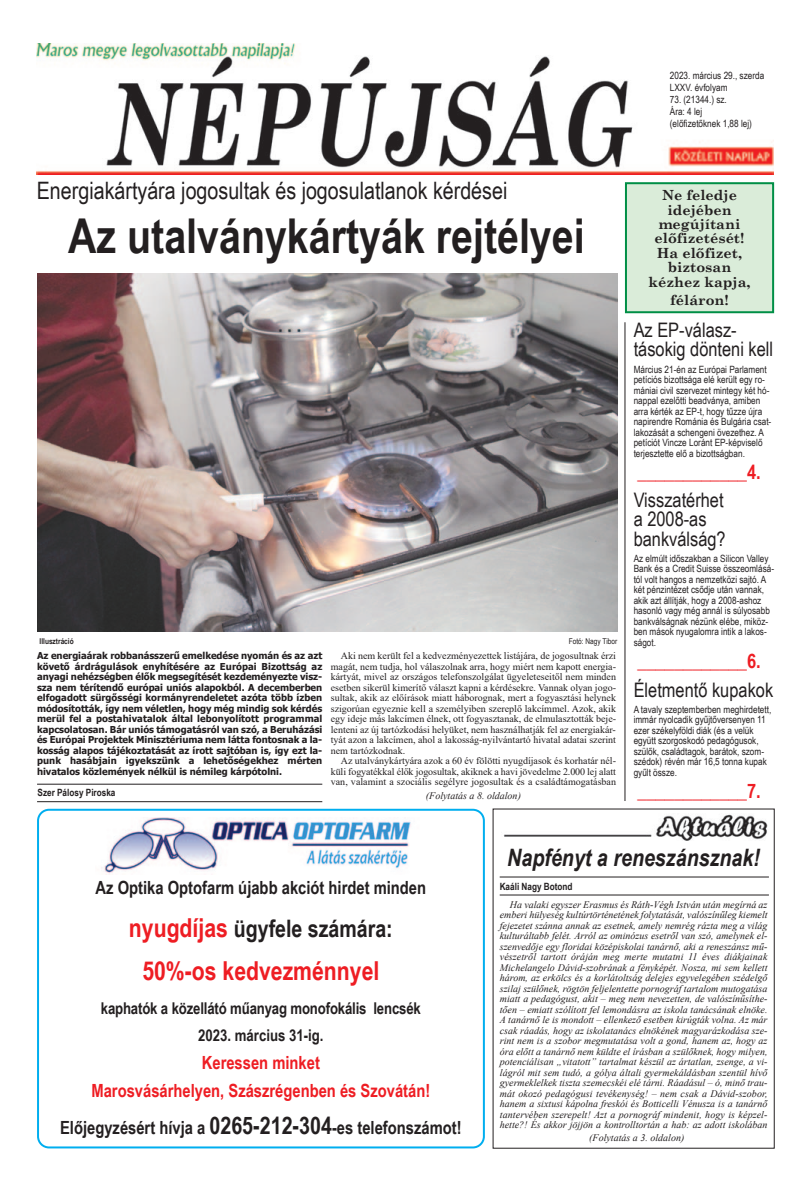
<style>
.page{position:relative;width:811px;height:1191px;background:#fff}
.page>*{position:absolute;margin:0;border:0;box-sizing:border-box;transform-origin:0 0}
.t1{font:700 48px "Arial Narrow";color:#231f20}
.t2{font:700 26.1px "Arial Narrow";color:#ee1d23}
.t3{font:700 24.1px "Arial Narrow";color:#231f20}
.t4{font:24px "Arial Narrow";color:#231f20}
.t5{font:italic 700 24px "Arial Narrow";color:#231f20}
.t6{font:20px/19.5px "Arial Narrow";color:#231f20}
.t7{font:700 20px "Arial Narrow";color:#ee1d23}
.t8{font:700 18.2px "Arial Narrow";color:#231f20}
.t9{font:700 18.2px/27.8px "Arial Narrow";color:#ee1d23;text-align:center}
.t10{font:700 16.2px/27.8px "Arial Narrow";letter-spacing:-.01em;color:#231f20;text-align:center}
.t11{font:700 14px/14.5px "Century Schoolbook";color:#231f20;text-align:center}
.t12{font:italic 10px/10.5px "Times New Roman";color:#231f20;text-align:justify}
.t13{font:10px/10.5px "Arial Narrow";color:#231f20}
.t14{font:10px/10.5px "Times New Roman";color:#231f20;text-align:justify}
.t15{font:700 10px "Arial Narrow";color:#231f20}
.t16{font:700 9.5px/10.5px "Tahoma";letter-spacing:-.005em;color:#231f20;text-align:justify}
.t17{font:8px "Arial Narrow";color:#231f20}
.t18{font:700 8px "Arial Narrow";color:#231f20}
.s1{font-size:26.1px;color:#ee1d23}
.s2{font-size:24.2px}
</style>
<div class="page">
<img style="left:37px;top:44px;width:737px;height:130px">
<hr style="left:500px;top:895px;width:269px;height:1px;background:#231f20">
<hr style="left:500px;top:877px;width:269px;height:1px;background:#231f20">
<div style="left:627px;top:184px;width:145px;height:127px;background:#daecd9"></div>
<div style="left:625px;top:182px;width:149px;height:131px;border:2px solid #008f46"></div>
<img style="left:503px;top:814px;width:265px;height:26px">
<hr style="left:625px;top:322px;width:1px;height:479px;background:#231f20">
<img style="left:37px;top:273px;width:580px;height:358px">
<svg style="left:37px;top:808px;width:448px;height:340px"></svg>
<div style="left:48px;top:816px;width:428px;height:59px;background:#fff"></div>
<img style="left:101px;top:817px;width:310px;height:57px">
<hr style="left:37px;top:801px;width:285px;height:1px;background:#231f20">
<hr style="left:37px;top:784px;width:285px;height:1px;background:#231f20">
<p class="t13" style="left:670px;top:69px;width:96px;line-height:12px">2023. március 29., szerda<br>LXXV. évfolyam</p>
<p class="t13" style="left:670px;top:93px;width:84px;line-height:12px">73. (21344.) sz.<br>Ára: 4 lej (előfizetőknek 1,88 lej)</p>
<h3 class="t4" style="left:37px;top:176px;width:472px">Energiakártyára jogosultak és jogosulatlanok kérdései</h3>
<h1 class="t1" style="left:68px;top:209px;width:518px">Az utalványkártyák rejtélyei</h1>
<p class="t18" style="left:40px;top:636px;width:36px">Illusztráció</p>
<p class="t17" style="left:569px;top:636px;width:50px">Fotó: Nagy Tibor</p>
<p class="t16" style="left:37px;top:650px;width:287px">Az energiaárak robbanásszerű emelkedése nyomán és az azt követő árdrágulások enyhítésére az Európai Bizottság az anyagi nehézségben élők megsegítését kezdeményezte visz&shy;sza nem térítendő európai uniós alapokból. A decemberben elfogadott sürgősségi kormányrendeletet azóta több ízben módosították, így nem véletlen, hogy még mindig sok kérdés merül fel a postahivatalok által lebonyolított programmal kapcsolatosan. Bár uniós támogatásról van szó, a Beruházási és Európai Projektek Minisztériuma nem látta fontosnak a la&shy;kosság alapos tájékoztatását az írott sajtóban is, így ezt la&shy;punk hasábjain igyekszünk a lehetőségekhez mérten hivatalos közlemények nélkül is némileg kárpótolni.</p>
<p class="t14" style="left:331px;top:650px;width:287px;text-indent:10px">Aki nem került fel a kedvezményezettek listájára, de jogosultnak érzi magát, nem tudja, hol válaszolnak arra, hogy miért nem kapott energia&shy;kártyát, mivel az országos telefonszolgálat ügyeleteseitől nem minden esetben sikerül kimerítő választ kapni a kérdésekre. Vannak olyan jogo&shy;sultak, akik az előírások miatt háborognak, mert a fogyasztási helynek szigorúan egyeznie kell a személyiben szereplő lakcímmel. Azok, akik egy ideje más lakcímen élnek, ott fogyasztanak, de elmulasztották beje&shy;lenteni az új tartózkodási helyüket, nem használhatják fel az energiakár&shy;tyát azon a lakcímen, ahol a lakosság-nyilvántartó hivatal adatai szerint nem tartózkodnak.</p>
<p class="t14" style="left:331px;top:755px;width:287px;text-indent:10px">Az utalványkártyára azok a 60 év fölötti nyugdíjasok és korhatár nél&shy;küli fogyatékkal élők jogosultak, akiknek a havi jövedelme 2.000 lej alatt van, valamint a szociális segélyre jogosultak és a családtámogatásban</p>
<p class="t12" style="left:426px;top:790px;width:96px">(Folytatás a 8. oldalon)</p>
<p class="t15" style="left:38px;top:786px;width:79px">Szer Pálosy Piroska</p>
<h3 class="t11" style="left:648px;top:188px;width:103px">Ne feledje idejében megújítani előfizetését!<br>Ha előfizet, biztosan kézhez kapja,</h3>
<h3 class="t11" style="left:670px;top:292px;width:60px">féláron!</h3>
<h3 class="t6" style="left:633px;top:320px;width:141px">Az EP-válasz&shy;tásokig dönteni kell</h3>
<p class="t13" style="left:633px;top:364px;width:139px">Március 21-én az Európai Parlament petíciós bizottsága elé került egy ro&shy;mániai civil szervezet mintegy két hó&shy;nappal ezelőtti beadványa, amiben arra kérték az EP-t, hogy tűzze újra napirendre Románia és Bulgária csat&shy;lakozását a schengeni övezethez. A petíciót Vincze Loránt EP-képviselő terjesztette elő a bizottságban.</p>
<h3 class="t7" style="left:637px;top:460px;width:125px">____________4.</h3>
<h3 class="t6" style="left:633px;top:489px;width:94px">Visszatérhet a 2008-as bankválság?</h3>
<p class="t13" style="left:633px;top:553px;width:142px">Az elmúlt időszakban a Silicon Valley Bank és a Credit Suisse összeomlásá&shy;tól volt hangos a nemzetközi sajtó. A két pénzintézet csődje után vannak, akik azt állítják, hogy a 2008-ashoz hasonló vagy még annál is súlyosabb bankválságnak nézünk elébe, miköz&shy;ben mások nyugalomra intik a lakos&shy;ságot.</p>
<h3 class="t7" style="left:637px;top:649px;width:125px">____________6.</h3>
<h3 class="t6" style="left:633px;top:680px;width:141px">Életmentő kupakok</h3>
<p class="t13" style="left:633px;top:704px;width:139px">A tavaly szeptemberben meghirdetett, immár nyolcadik gyűjtőversenyen 11 ezer székelyföldi diák (és a velük együtt szorgoskodó pedagógusok, szülők, családtagok, barátok, szom&shy;szédok) révén már 16,5 tonna kupak gyűlt össze.</p>
<h3 class="t7" style="left:637px;top:779px;width:125px">____________7.</h3>
<h3 class="t8" style="left:96px;top:876px;width:332px">Az Optika Optofarm újabb akciót hirdet minden</h3>
<h3 class="t3" style="left:129px;top:914px;width:265px"><span class="s1">nyugdíjas</span> ügyfele számára:</h3>
<h2 class="t2" style="left:142px;top:955px;width:238px">50%-os kedvezménnyel</h2>
<h3 class="t10" style="left:101px;top:994px;width:321px">kaphatók a közellátó műanyag monofokális lencsék<br>2023. március 31-ig.</h3>
<h3 class="t9" style="left:91px;top:1048px;width:340px">Keressen minket<br>Marosvásárhelyen, Szászrégenben és Szovátán!</h3>
<h3 class="t8" style="left:60px;top:1117px;width:403px">Előjegyzésért hívja a <span class="s2">0265-212-304</span>-es telefonszámot!</h3>
<h3 class="t5" style="left:507px;top:843px;width:254px">Napfényt a reneszánsznak!</h3>
<p class="t12" style="left:500px;top:899px;width:269px;text-indent:10px">Ha valaki egyszer Erasmus és Ráth-Végh István után megírná az emberi hülyeség kultúrtörténetének folytatását, valószínűleg kiemelt fejezetet szánna annak az esetnek, amely nemrég rázta meg a világ kulturáltabb felét. Arról az ominózus esetről van szó, amelynek el&shy;szenvedője egy floridai középiskolai tanárnő, aki a reneszánsz mű&shy;vészetről tartott óráján meg merte mutatni 11 éves diákjainak Michelangelo Dávid-szobrának a fényképét. Nosza, mi sem kellett három, az erkölcs és a korlátoltság delejes egyvelegében szédelgő szilaj szülőnek, rögtön feljelentette pornográf tartalom mutogatása miatt a pedagógust, akit – meg nem nevezetten, de valószínűsíthe&shy;tően – emiatt szólított fel lemondásra az iskola tanácsának elnöke.<br>A tanárnő le is mondott – ellenkező esetben kirúgták volna. Az már csak ráadás, hogy az iskolatanács elnökének magyarázkodása sze&shy;rint nem is a szobor megmutatása volt a gond, hanem az, hogy az óra előtt a tanárnő nem küldte el írásban a szülőknek, hogy milyen, potenciálisan „vitatott” tartalmat készül az ártatlan, zsenge, a vi&shy;lágról mit sem tudó, a gólya általi gyermekáldásban szentül hívő gyermeklelkek tiszta szemecskéi elé tárni. Ráadásul – ó, minő trau&shy;mát okozó pedagógusi tevékenység! – nem csak a Dávid-szobor, hanem a sixtusi kápolna freskói és Botticelli Vénusza is a tanárnő tantervében szerepelt! Azt a pornográf mindenit, hogy is képzel&shy;hette?! És akkor jöjjön a kontrolltortán a hab: az adott iskolában</p>
<p class="t12" style="left:589px;top:1132px;width:96px">(Folytatás a 3. oldalon)</p>
<p class="t15" style="left:500px;top:880px;width:74px">Kaáli Nagy Botond</p>
</div>
